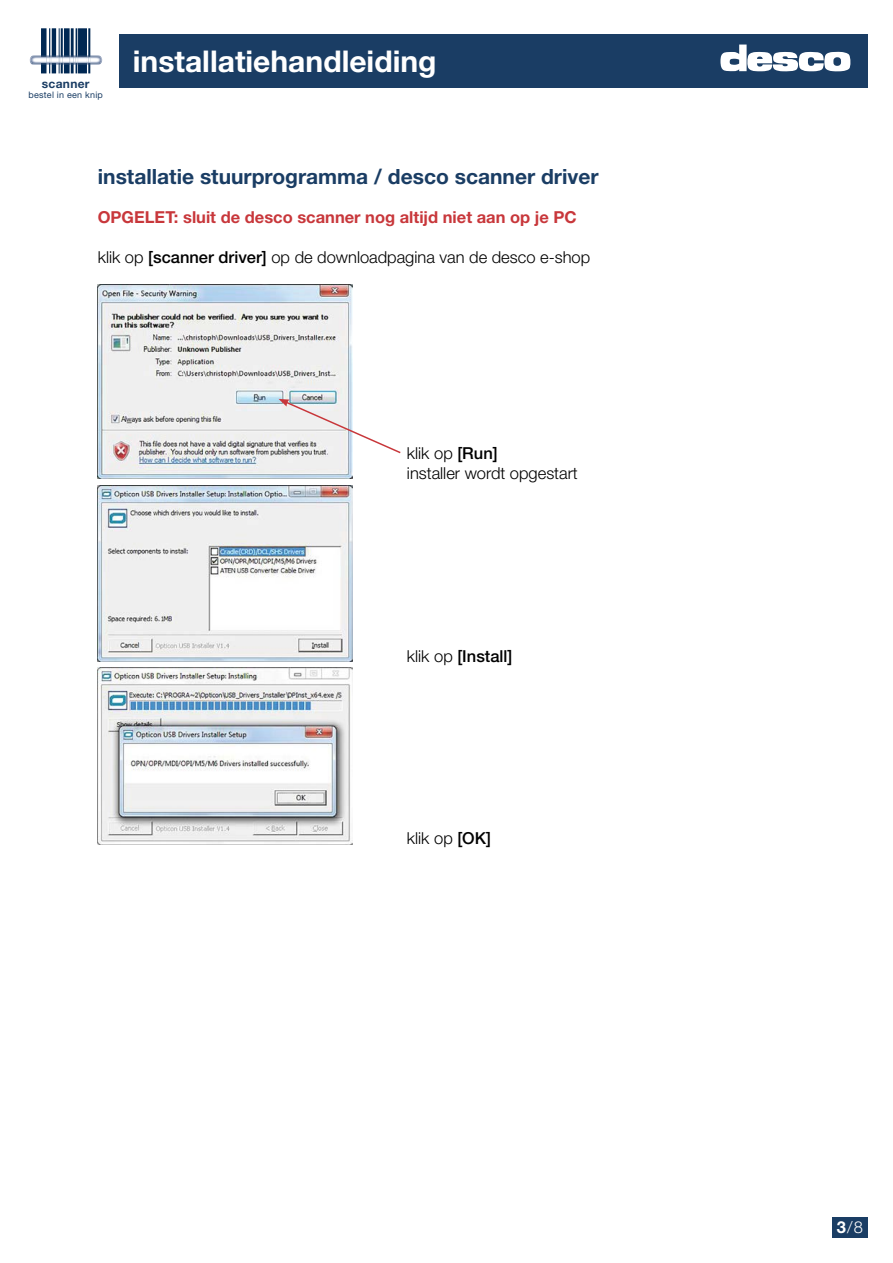
<style>
.page{position:relative;width:893px;height:1263px;background:#fff}
.page>*{position:absolute;margin:0;border:0;box-sizing:border-box;transform-origin:0 0}
.t1{font:700 30px "Helvetica Neue LT Std";color:#fff}
.t2{font:700 21px "Helvetica Neue LT Std";color:#1a3d64}
.t3{font:300 16.5px/19.8px "Helvetica Neue LT Std";color:#000}
.t4{font:700 16.5px "Helvetica Neue LT Std";color:#c8373b}
.t5{font:500 16.5px "Helvetica Neue LT Std";color:#000}
.t6{font:300 16.5px "Helvetica Neue LT Std";color:#fff}
.t7{font:700 12px "Helvetica Neue LT Std";letter-spacing:.025em;color:#1a3d64}
.t8{font:9px "Helvetica Neue LT Std";letter-spacing:.025em;color:#1a3d64}
.s1{font-weight:500}
.s2{font-weight:300}
.s3{font-weight:700}
</style>
<div class="page">
<div style="left:119px;top:34px;width:748px;height:53px;background:#1a3d64"></div>
<svg style="left:720px;top:45px;width:130px;height:26px"></svg>
<div style="left:832px;top:1217px;width:35px;height:20px;background:#1a3d64"></div>
<hr style="left:49px;top:28px;width:1px;height:45px;background:#002853">
<hr style="left:52px;top:28px;width:4px;height:45px;background:#002853">
<div style="left:64px;top:28px;width:6px;height:45px;background:#002853"></div>
<hr style="left:71px;top:28px;width:3px;height:45px;background:#002853">
<hr style="left:59px;top:28px;width:1px;height:45px;background:#002853">
<div style="left:78px;top:28px;width:9px;height:45px;background:#002853"></div>
<hr style="left:76px;top:28px;width:1px;height:45px;background:#002853">
<hr style="left:61px;top:28px;width:2px;height:45px;background:#002853">
<div style="left:41px;top:28px;width:6px;height:45px;background:#002853"></div>
<hr style="left:88px;top:28px;width:2px;height:45px;background:#002853">
<img style="left:30px;top:55px;width:71px;height:10px">
<img style="left:30px;top:56px;width:72px;height:7px">
<svg style="left:41px;top:55px;width:49px;height:10px"></svg>
<img style="left:98px;top:285px;width:255px;height:194px">
<img style="left:98px;top:486px;width:255px;height:176px">
<img style="left:98px;top:668px;width:255px;height:176px">
<svg style="left:279px;top:399px;width:122px;height:54px"></svg>
<p class="t7" style="left:42px;top:77px;width:49px">scanner</p>
<p class="t8" style="left:29px;top:90px;width:76px">bestel in een knip</p>
<h1 class="t1" style="left:133px;top:43px;width:305px">installatiehandleiding</h1>
<p class="t2" style="left:98px;top:163px;width:502px">installatie stuurprogramma / desco scanner driver</p>
<p class="t4" style="left:98px;top:207px;width:480px">OPGELET: sluit de desco scanner nog altijd niet aan op je PC</p>
<p class="t3" style="left:98px;top:247px;width:494px">klik op <span class="s1">[scanner driver]</span> op de downloadpagina van de desco e-shop</p>
<p class="t3" style="left:407px;top:443px;width:172px">klik op <span class="s1">[Run]<br></span>installer wordt opgestart</p>
<p class="t5" style="left:407px;top:646px;width:107px"><span class="s2">klik op</span> [Install]</p>
<p class="t3" style="left:407px;top:828px;width:86px">klik op <span class="s1">[OK]</span></p>
<p class="t6" style="left:837px;top:1217px;width:28px"><span class="s3">3</span>/8</p>
</div>
